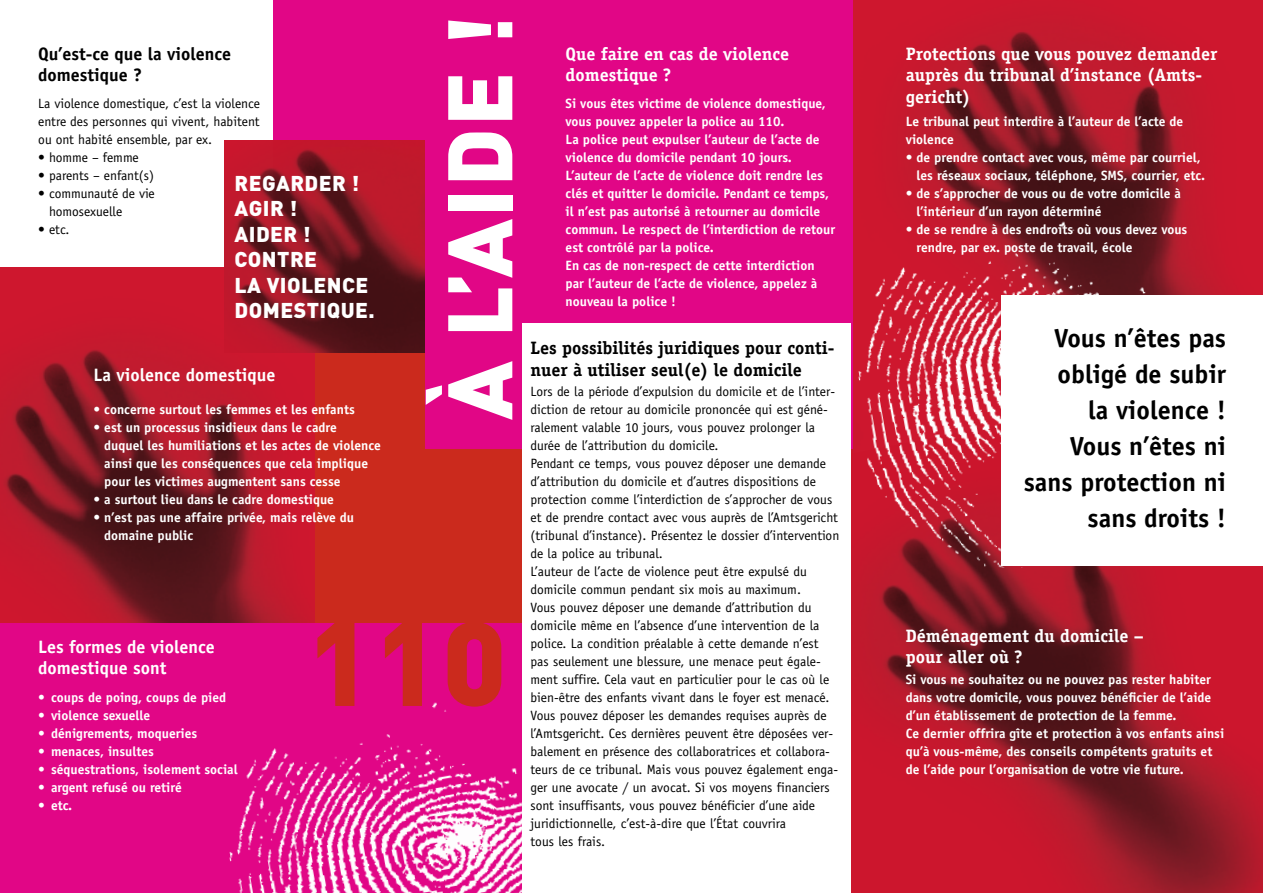
<style>
.page{position:relative;width:1263px;height:893px;background:#fff}
.page>*{position:absolute;margin:0;border:0;box-sizing:border-box;transform-origin:0 0}
.t1{font:900 117.15px "DIN";color:#cb2a1d}
.t2{font:900 90px "DIN";color:#fff}
.t3{font:700 26.1px/36px "Officina Sans Std";color:#000}
.t4{font:900 21.15px "DIN";letter-spacing:.02em;color:#fff}
.t5{font:700 18px/21.6px "Officina Serif Std";color:#fff}
.t6{font:700 18px/21.6px "Officina Serif Std";color:#000}
.t7{font:700 18px/21.6px "Officina Sans Std";color:#fff}
.t8{font:700 18px/21.6px "Officina Sans Std";color:#000}
.t9{font:700 13.5px/18px "Officina Sans Std";color:#fff}
.Plain_Text{font:13.5px/18px "Officina Sans Std";color:#000}
</style>
<div class="page">
<div style="left:273px;top:0;width:396px;height:893px;background:#e10686"></div>
<img style="left:0;top:268px;width:315px;height:355px">
<div style="left:315px;top:148px;width:246px;height:475px;background:#cb2a1d"></div>
<img style="left:224px;top:140px;width:201px;height:213px">
<img style="left:853px;top:0;width:410px;height:194px">
<img style="left:851px;top:568px;width:412px;height:325px">
<div style="left:425px;top:0;width:428px;height:449px;background:#e10686"></div>
<div style="left:0;top:623px;width:565px;height:270px;background:#e10686"></div>
<div style="left:522px;top:323px;width:328px;height:570px;background:#fff"></div>
<img style="left:229px;top:702px;width:293px;height:191px">
<img style="left:850px;top:194px;width:413px;height:374px">
<div style="left:1001px;top:296px;width:262px;height:270px;background:#fff"></div>
<p class="t8" style="left:38px;top:43px;width:194px">Qu’est-ce que la violence domestique ?</p>
<p class="Plain_Text" style="left:38px;top:94px;width:223px;text-align:justify">La violence domestique, c’est la violence entre des personnes qui vivent, habitent ou ont habité ensemble, par ex.</p>
<p class="Plain_Text" style="left:38px;top:148px;width:102px">• homme – femme</p>
<p class="Plain_Text" style="left:38px;top:166px;width:117px">• parents – enfant(s)</p>
<p class="Plain_Text" style="left:49px;top:184px;width:107px;text-indent:-11px">• communauté de vie homosexuelle</p>
<p class="Plain_Text" style="left:38px;top:220px;width:33px">• etc.</p>
<p class="t4" style="left:235px;top:169px;width:126px">REGARDER !</p>
<p class="t4" style="left:235px;top:195px;width:64px">AGIR !</p>
<p class="t4" style="left:235px;top:220px;width:78px">AIDER !</p>
<p class="t4" style="left:235px;top:245px;width:84px">CONTRE</p>
<p class="t4" style="left:235px;top:271px;width:135px">LA VIOLENCE</p>
<p class="t4" style="left:235px;top:296px;width:141px">DOMESTIQUE.</p>
<p class="t7" style="left:94px;top:364px;width:184px">La violence domestique</p>
<p class="t9" style="left:94px;top:400px;width:263px">• concerne surtout les femmes et les enfants</p>
<p class="t9" style="left:104px;top:418px;width:278px;text-indent:-11px">• est un processus insidieux dans le cadre<br>duquel les humiliations et les actes de violence ainsi que les conséquences que cela implique pour les victimes augmentent sans cesse</p>
<p class="t9" style="left:94px;top:490px;width:242px">• a surtout lieu dans le cadre domestique</p>
<p class="t9" style="left:104px;top:508px;width:251px;text-indent:-11px">• n’est pas une affaire privée, mais relève du domaine public</p>
<p class="t2" style="left:419px;top:420px;width:406px;rotate:-90deg">À L’AIDE !</p>
<p class="t7" style="left:38px;top:635px;width:178px">Les formes de violence domestique sont</p>
<p class="t9" style="left:38px;top:688px;width:190px">• coups de poing, coups de pied</p>
<p class="t9" style="left:38px;top:706px;width:114px">• violence sexuelle</p>
<p class="t9" style="left:38px;top:724px;width:161px">• dénigrements, moqueries</p>
<p class="t9" style="left:38px;top:742px;width:117px">• menaces, insultes</p>
<p class="t9" style="left:38px;top:760px;width:201px">• séquestrations, isolement social</p>
<p class="t9" style="left:38px;top:778px;width:145px">• argent refusé ou retiré</p>
<p class="t9" style="left:38px;top:796px;width:36px">• etc.</p>
<p class="t1" style="left:307px;top:585px;width:202px">110</p>
<p class="t5" style="left:566px;top:43px;width:225px">Que faire en cas de violence domestique ?</p>
<p class="t9" style="left:566px;top:94px;width:271px">Si vous êtes victime de violence domestique, vous pouvez appeler la police au 110.<br>La police peut expulser l’auteur de l’acte de violence du domicile pendant 10 jours.<br>L’auteur de l’acte de violence doit rendre les clés et quitter le domicile. Pendant ce temps, il n’est pas autorisé à retourner au domicile commun. Le respect de l’interdiction de retour est contrôlé par la police.</p>
<p class="t9" style="left:566px;top:256px;width:253px">En cas de non-respect de cette interdiction par l’auteur de l’acte de violence, appelez à nouveau la police !</p>
<p class="t6" style="left:530px;top:337px;width:305px">Les possibilités juridiques pour conti&shy;nuer à utiliser seul(e) le domicile</p>
<p class="Plain_Text" style="left:530px;top:382px;width:305px">Lors de la période d’expulsion du domicile et de l’inter&shy;diction de retour au domicile prononcée qui est géné&shy;ralement valable 10 jours, vous pouvez prolonger la durée de l’attribution du domicile.</p>
<p class="Plain_Text" style="left:530px;top:454px;width:310px">Pendant ce temps, vous pouvez déposer une demande d’attribution du domicile et d’autres dispositions de protection comme l’interdiction de s’approcher de vous et de prendre contact avec vous auprès de l’Amtsgericht (tribunal d’instance). Présentez le dossier d’intervention de la police au tribunal.</p>
<p class="Plain_Text" style="left:530px;top:562px;width:278px">L’auteur de l’acte de violence peut être expulsé du domicile commun pendant six mois au maximum.</p>
<p class="Plain_Text" style="left:530px;top:598px;width:300px">Vous pouvez déposer une demande d’attribution du domicile même en l’absence d’une intervention de la police. La condition préalable à cette demande n’est pas seulement une blessure, une menace peut égale&shy;ment suffire. Cela vaut en particulier pour le cas où le bien-être des enfants vivant dans le foyer est menacé.</p>
<p class="Plain_Text" style="left:530px;top:706px;width:309px">Vous pouvez déposer les demandes requises auprès de l’Amtsgericht. Ces dernières peuvent être déposées ver&shy;balement en présence des collaboratrices et collabora&shy;teurs de ce tribunal. Mais vous pouvez également enga&shy;ger une avocate / un avocat. Si vos moyens financiers sont insuffisants, vous pouvez bénéficier d’une aide juridictionnelle, c’est-à-dire que l’État couvrira<br>tous les frais.</p>
<p class="t5" style="left:906px;top:43px;width:313px">Protections que vous pouvez demander auprès du tribunal d’instance (Amts&shy;gericht)</p>
<p class="t9" style="left:906px;top:112px;width:279px">Le tribunal peut interdire à l’auteur de l’acte de violence</p>
<p class="t9" style="left:916px;top:148px;width:290px;text-indent:-11px">• de prendre contact avec vous, même par courriel, les réseaux sociaux, téléphone, SMS, courrier, etc.</p>
<p class="t9" style="left:916px;top:184px;width:266px;text-indent:-11px">• de s’approcher de vous ou de votre domicile à l’intérieur d’un rayon déterminé</p>
<p class="t9" style="left:916px;top:220px;width:272px;text-indent:-11px">• de se rendre à des endroits où vous devez vous rendre, par ex. poste de travail, école</p>
<p class="t3" style="left:1054px;top:320px;width:173px">Vous n’êtes pas obligé de subir</p>
<p class="t3" style="left:1088px;top:392px;width:139px">la violence !</p>
<p class="t3" style="left:1070px;top:428px;width:158px">Vous n’êtes ni</p>
<p class="t3" style="left:1024px;top:464px;width:204px">sans protection ni</p>
<p class="t3" style="left:1088px;top:500px;width:140px">sans droits !</p>
<p class="t5" style="left:906px;top:625px;width:239px">Déménagement du domicile – pour aller où ?</p>
<p class="t9" style="left:906px;top:670px;width:320px">Si vous ne souhaitez ou ne pouvez pas rester habiter dans votre domicile, vous pouvez bénéficier de l’aide d’un établissement de protection de la femme.<br>Ce dernier offrira gîte et protection à vos enfants ainsi qu’à vous-même, des conseils compétents gratuits et de l’aide pour l’organisation de votre vie future.</p>
</div>
